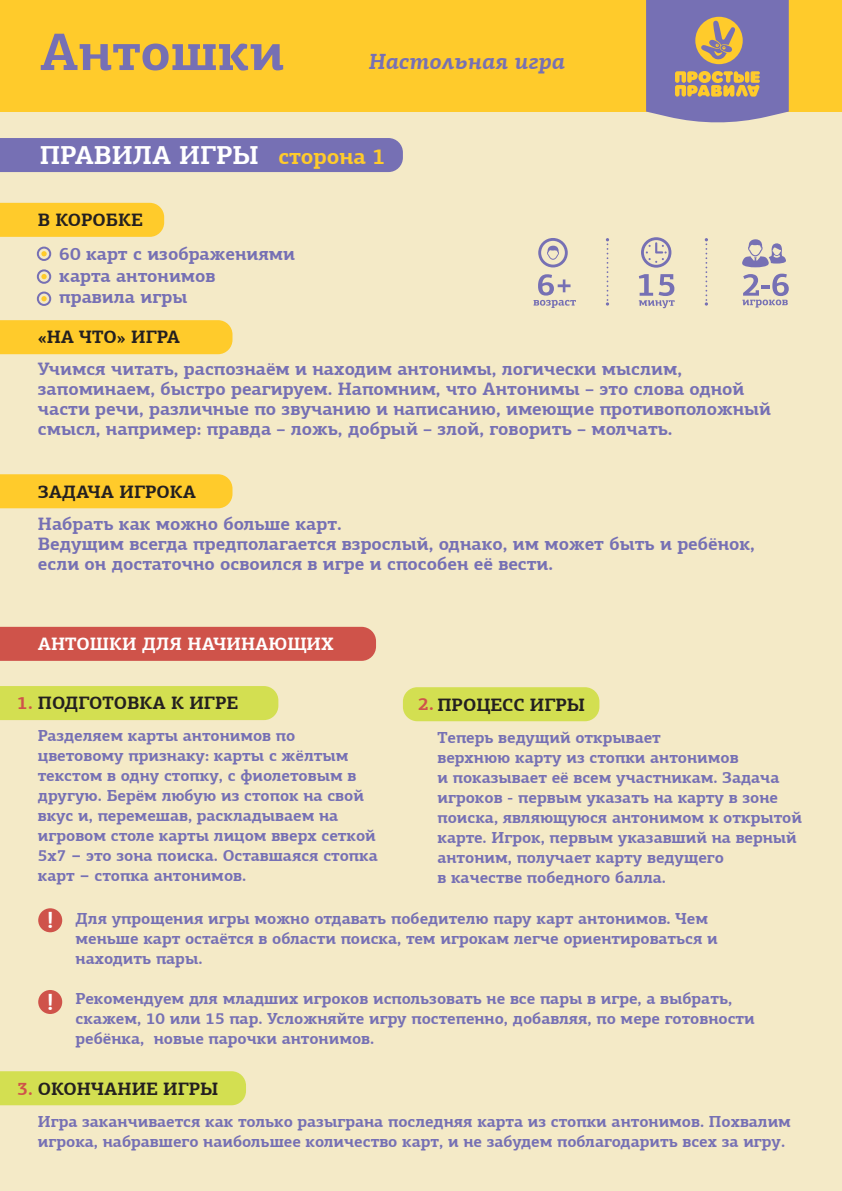
<style>
.page{position:relative;width:842px;height:1191px;background:#f4eac7}
.page>*{position:absolute;margin:0;border:0;box-sizing:border-box;transform-origin:0 0}
.t1{font:700 52.8px "PF Centro Slab Pro";color:#7670b4}
.t2{font:700 26px "PF Centro Slab Pro";color:#fff}
.t3{font:700 22.8px "PF Centro Slab Pro";color:#fff}
.t4{font:italic 700 22px "PF Centro Slab Pro";color:#7670b4}
.t5{font:700 18px/20px "PF Centro Slab Pro";color:#7670b4}
.t6{font:700 18px "PF Centro Slab Pro";color:#231f20}
.t7{font:700 18px "PF Centro Slab Pro";color:#fff}
.t8{font:700 16px/20px "PF Centro Slab Pro";color:#7670b4}
.s1{font-size:22px;color:#ffcb2b}
.s2{color:#cf534a}
.s3{font-size:18px}
</style>
<div class="page">
<div style="left:0;top:203px;width:164px;height:34px;background:#ffcb2b"></div>
<div style="left:0;top:138px;width:403px;height:34px;background:#7670b4"></div>
<div style="left:0;top:0;width:842px;height:111px;background:#ffcb2b"></div>
<svg style="left:646px;top:0;width:143px;height:123px"></svg>
<div style="left:0;top:686px;width:278px;height:34px;background:#d3df51"></div>
<div style="left:403px;top:687px;width:196px;height:34px;background:#d3df51;border-radius:14px"></div>
<div style="left:0;top:1071px;width:246px;height:34px;background:#d3df51"></div>
<div style="left:0;top:474px;width:232px;height:34px;background:#ffcb2b"></div>
<div style="left:0;top:320px;width:232px;height:34px;background:#ffcb2b"></div>
<div style="left:0;top:627px;width:376px;height:34px;background:#cf534a"></div>
<div style="left:38px;top:908px;width:24px;height:24px;background:#cf534a;border-radius:50%"></div>
<div style="left:38px;top:990px;width:24px;height:24px;background:#cf534a;border-radius:50%"></div>
<div style="left:37px;top:247px;width:14px;height:14px;border:2px solid #7670b4;border-radius:50%"></div>
<svg style="left:41px;top:251px;width:6px;height:5px"></svg>
<div style="left:37px;top:269px;width:14px;height:15px;border:2px solid #7670b4;border-radius:50%"></div>
<svg style="left:41px;top:274px;width:6px;height:5px"></svg>
<div style="left:37px;top:291px;width:14px;height:15px;border:2px solid #7670b4;border-radius:50%"></div>
<svg style="left:41px;top:296px;width:6px;height:5px"></svg>
<svg style="left:742px;top:274px;width:47px;height:33px"></svg>
<svg style="left:742px;top:239px;width:44px;height:28px"></svg>
<svg style="left:639px;top:274px;width:36px;height:34px"></svg>
<svg style="left:641px;top:237px;width:30px;height:31px"></svg>
<svg style="left:606px;top:238px;width:3px;height:68px"></svg>
<svg style="left:705px;top:238px;width:3px;height:68px"></svg>
<svg style="left:538px;top:238px;width:30px;height:29px"></svg>
<svg style="left:534px;top:274px;width:42px;height:34px"></svg>
<h1 class="t1" style="left:40px;top:20px;width:246px">Антошки</h1>
<h3 class="t4" style="left:369px;top:48px;width:198px">Настольная игра</h3>
<h2 class="t2" style="left:40px;top:139px;width:347px">ПРАВИЛА ИГРЫ <span class="s1">сторона 1</span></h2>
<p class="t6" style="left:38px;top:209px;width:106px">В КОРОБКЕ</p>
<p class="t5" style="left:59px;top:243px;width:237px;line-height:21.6px">60 карт с изображениями карта антонимов правила игры</p>
<p class="t6" style="left:38px;top:326px;width:144px">«НА ЧТО» ИГРА</p>
<p class="t5" style="left:38px;top:358px;width:735px">Учимся читать, распознаём и находим антонимы, логически мыслим, запоминаем, быстро реагируем. Напомним, что Антонимы – это слова одной части речи, различные по звучанию и написанию, имеющие противоположный смысл, например: правда – ложь, добрый – злой, говорить – молчать.</p>
<p class="t6" style="left:38px;top:480px;width:160px">ЗАДАЧА ИГРОКА</p>
<p class="t5" style="left:38px;top:513px;width:719px">Набрать как можно больше карт.<br>Ведущим всегда предполагается взрослый, однако, им может быть и ребёнок, если он достаточно освоился в игре и способен её вести.</p>
<p class="t7" style="left:38px;top:633px;width:297px">АНТОШКИ ДЛЯ НАЧИНАЮЩИХ</p>
<p class="t6" style="left:17px;top:692px;width:222px"><span class="s2">1.</span> ПОДГОТОВКА К ИГРЕ</p>
<p class="t8" style="left:38px;top:726px;width:341px">Разделяем карты антонимов по цветовому признаку: карты с жёлтым текстом в одну стопку, с фиолетовым в другую. Берём любую из стопок на свой вкус и, перемешав, раскладываем на игровом столе карты лицом вверх сеткой 5х7 <span class="s3">–</span> это зона поиска. Оставшаяся стопка карт <span class="s3">–</span> стопка антонимов.</p>
<p class="t6" style="left:418px;top:693px;width:168px"><span class="s2">2.</span> ПРОЦЕСС ИГРЫ</p>
<p class="t8" style="left:437px;top:727px;width:366px">Теперь ведущий открывает<br>верхнюю карту из стопки антонимов<br>и показывает её всем участникам. Задача игроков - первым указать на карту в зоне поиска, являющуюся антонимом к открытой карте. Игрок, первым указавший на верный антоним, получает карту ведущего<br>в качестве победного балла.</p>
<h3 class="t3" style="left:47px;top:906px;width:8px">!</h3>
<h3 class="t3" style="left:47px;top:987px;width:8px">!</h3>
<p class="t8" style="left:76px;top:908px;width:644px">Для упрощения игры можно отдавать победителю пару карт антонимов. Чем меньше карт остаётся в области поиска, тем игрокам легче ориентироваться и находить пары.</p>
<p class="t8" style="left:76px;top:988px;width:681px">Рекомендуем для младших игроков использовать не все пары в игре, а выбрать, скажем, 10 или 15 пар. Усложняйте игру постепенно, добавляя, по мере готовности ребёнка, новые парочки антонимов.</p>
<p class="t6" style="left:17px;top:1077px;width:203px"><span class="s2">3.</span> ОКОНЧАНИЕ ИГРЫ</p>
<p class="t8" style="left:38px;top:1111px;width:755px">Игра заканчивается как только разыграна последняя карта из стопки антонимов. Похвалим игрока, набравшего наибольшее количество карт, и не забудем поблагодарить всех за игру.</p>
</div>
